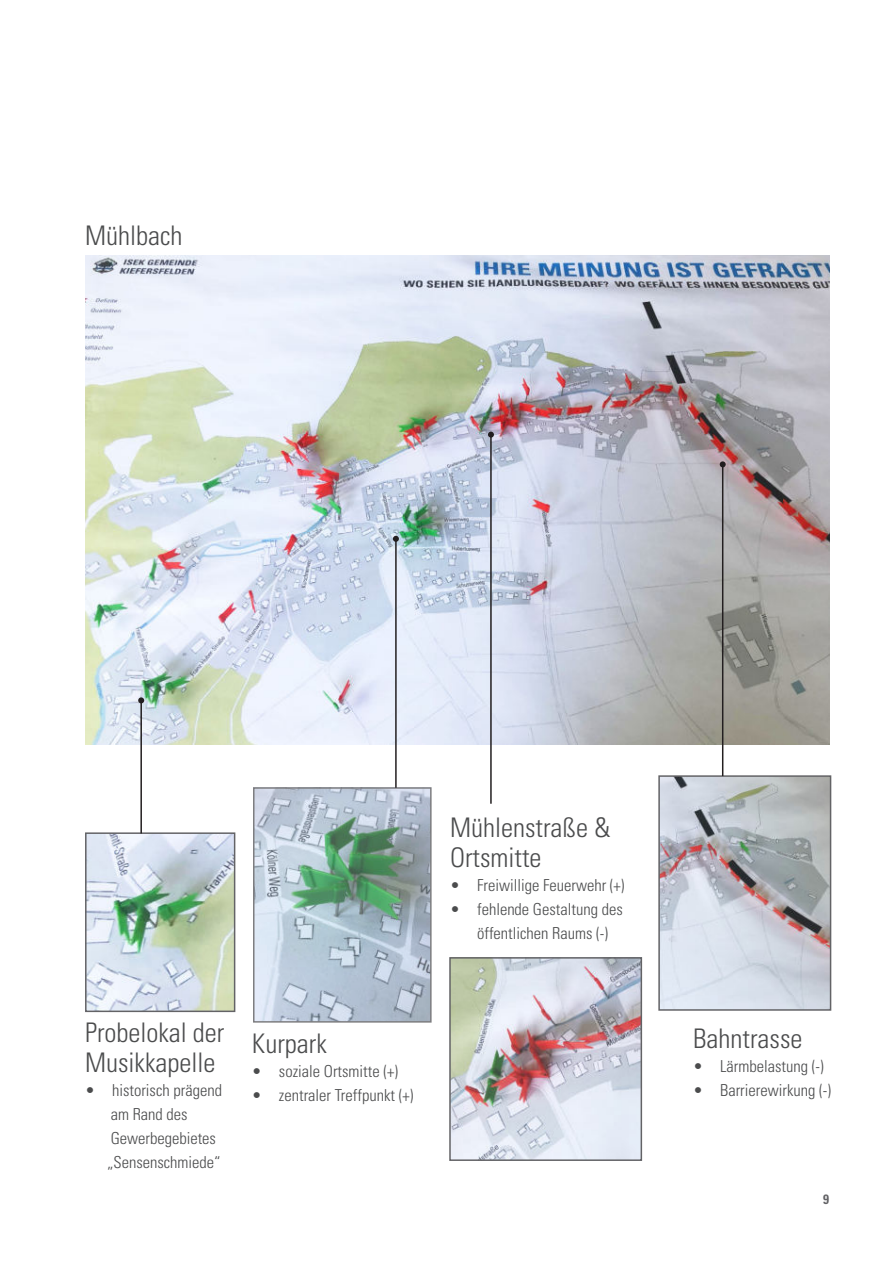
<style>
.page{position:relative;width:893px;height:1263px;background:#fff}
.page>*{position:absolute;margin:0;border:0;box-sizing:border-box;transform-origin:0 0}
.t1{font:300 condensed 27px/30px "Univers LT Std";color:#4b4c4d}
.t2{font:300 condensed 16.5px/24px "Univers LT Std";color:#4b4c4d}
.t3{font:700 condensed 13.5px "Univers LT Std";color:#636366}
</style>
<div class="page">
<img style="left:660px;top:777px;width:169px;height:232px">
<div style="left:658px;top:775px;width:173px;height:236px;border:1px solid #636366"></div>
<img style="left:451px;top:959px;width:189px;height:200px">
<div style="left:449px;top:957px;width:193px;height:204px;border:1px solid #636366"></div>
<img style="left:255px;top:789px;width:175px;height:231px">
<div style="left:253px;top:787px;width:179px;height:235px;border:1px solid #636366"></div>
<img style="left:85px;top:255px;width:744px;height:489px">
<img style="left:87px;top:834px;width:146px;height:176px">
<div style="left:85px;top:832px;width:150px;height:180px;border:1px solid #636366"></div>
<hr style="left:722px;top:464px;width:1px;height:312px;background:#231f20">
<svg style="left:720px;top:461px;width:6px;height:6px"></svg>
<hr style="left:395px;top:539px;width:2px;height:249px;background:#231f20">
<svg style="left:393px;top:536px;width:6px;height:6px"></svg>
<hr style="left:140px;top:700px;width:2px;height:133px;background:#231f20">
<svg style="left:138px;top:697px;width:6px;height:6px"></svg>
<hr style="left:490px;top:435px;width:2px;height:369px;background:#231f20">
<svg style="left:488px;top:432px;width:6px;height:6px"></svg>
<h1 class="t1" style="left:85px;top:221px;width:99px">Mühlbach</h1>
<h1 class="t1" style="left:85px;top:1018px;width:141px">Probelokal der<br>Musikkapelle</h1>
<p class="t2" style="left:107px;top:1078px;width:116px;text-indent:-22px">• historisch prägend am Rand des<br>Gewerbegebietes „Sensenschmiede“</p>
<h1 class="t1" style="left:252px;top:1029px;width:76px">Kurpark</h1>
<p class="t2" style="left:252px;top:1059px;width:148px">• soziale Ortsmitte (+)</p>
<p class="t2" style="left:252px;top:1083px;width:163px">• zentraler Treffpunkt (+)</p>
<h1 class="t1" style="left:450px;top:813px;width:162px">Mühlenstraße &amp;<br>Ortsmitte</h1>
<p class="t2" style="left:450px;top:873px;width:176px">• Freiwillige Feuerwehr (+)</p>
<p class="t2" style="left:477px;top:897px;width:147px;text-indent:-27px">• fehlende Gestaltung des öffentlichen Raums (-)</p>
<h1 class="t1" style="left:693px;top:1023px;width:111px">Bahntrasse</h1>
<p class="t2" style="left:693px;top:1054px;width:132px">• Lärmbelastung (-)</p>
<p class="t2" style="left:693px;top:1078px;width:139px">• Barrierewirkung (-)</p>
<p class="t3" style="left:823px;top:1192px;width:7px">9</p>
</div>
